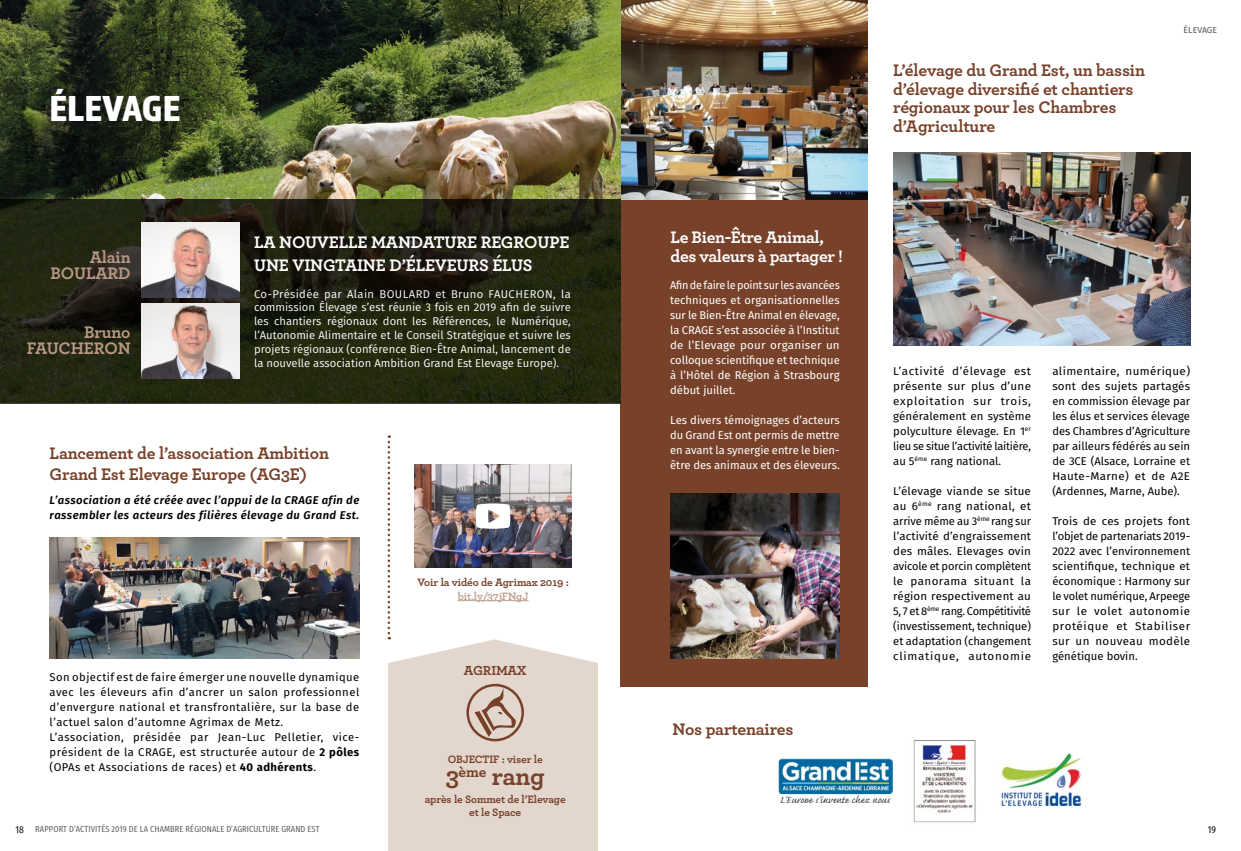
<style>
.page{position:relative;width:1241px;height:851px;background:#fff}
.page>*{position:absolute;margin:0;border:0;box-sizing:border-box;transform-origin:0 0}
.t1{font:37.5px "Almaq Refined";color:#fff}
.t2{font:700 26.25px "Archer";color:#78422a}
.t3{font:700 17.5px/18.8px "Archer";letter-spacing:-.01em;color:#78422a}
.t4{font:700 17.5px/18.8px "Archer";letter-spacing:-.02em;color:#fff}
.t5{font:700 17.5px/16.2px "Archer";letter-spacing:-.01em;color:#b89884;text-align:right}
.t6{font:700 13.75px "Archer";letter-spacing:-.015em;color:#78422a}
.t7{font:11.25px/15px "Fira Sans";letter-spacing:.04em;color:#000;text-align:justify}
.t8{font:11.25px/15px "Fira Sans";color:#fff;text-align:justify}
.t9{font:11.25px/13.8px "Fira Sans";color:#fff;text-align:justify}
.t10{font:italic 600 11.25px/15px "Fira Sans";letter-spacing:.04em;color:#000}
.t11{font:700 11.25px/13.5px "Archer";letter-spacing:-.01em;color:#78422a;text-align:center}
.t12{font:700 11.25px "Archer";letter-spacing:-.01em;color:#bfa28f}
.t13{font:10px "Fira Sans Condensed";color:#000}
.t14{font:8.75px "Fira Sans Condensed";letter-spacing:.01em;color:#58585a}
.t15{font:8.75px "Fira Sans";letter-spacing:.01em;color:#58585a}
.s1{font-weight:700}
.s2{font-size:10px;color:#000}
</style>
<div class="page">
<div style="left:620px;top:0;width:247px;height:686px;background:#78422a"></div>
<img style="left:893px;top:152px;width:296px;height:194px">
<img style="left:620px;top:0;width:247px;height:199px">
<img style="left:670px;top:493px;width:169px;height:165px">
<img style="left:913px;top:740px;width:63px;height:83px">
<img style="left:778px;top:758px;width:114px;height:44px">
<img style="left:1000px;top:753px;width:82px;height:52px">
<div style="left:388px;top:639px;width:210px;height:211px;background:#e3d6cd"></div>
<img style="left:0;top:0;width:620px;height:199px">
<svg style="left:0;top:199px;width:620px;height:204px;background:#222411"></svg>
<hr style="left:457px;top:600px;width:71px;height:1px;background:#bfa28f">
<img style="left:142px;top:223px;width:98px;height:74px">
<img style="left:142px;top:303px;width:98px;height:75px">
<img style="left:414px;top:465px;width:157px;height:102px">
<svg style="left:475px;top:503px;width:35px;height:26px"></svg>
<svg style="left:387px;top:435px;width:3px;height:204px"></svg>
<div style="left:466px;top:683px;width:58px;height:58px;border:2px solid #78422a;border-radius:50%"></div>
<svg style="left:474px;top:687px;width:42px;height:49px;background:#c4ab9e"></svg>
<img style="left:50px;top:537px;width:309px;height:121px">
<h1 class="t1" style="left:49px;top:86px;width:133px">ÉLEVAGE</h1>
<h3 class="t5" style="left:51px;top:248px;width:81px">Alain<br>BOULARD</h3>
<h3 class="t5" style="left:27px;top:323px;width:105px">Bruno<br>FAUCHERON</h3>
<h3 class="t4" style="left:254px;top:230px;width:317px;line-height:22.5px">LA NOUVELLE MANDATURE REGROUPE<br>UNE VINGTAINE D’ÉLEVEURS ÉLUS</h3>
<p class="t9" style="left:254px;top:286px;width:318px">Co-Présidée par Alain BOULARD et Bruno FAUCHERON, la commission Élevage s’est réunie 3 fois en 2019 afin de suivre les chantiers régionaux dont les Références, le Numérique, l’Autonomie Alimentaire et le Conseil Stratégique et suivre les projets régionaux (conférence Bien-Être Animal, lancement de la nouvelle association Ambition Grand Est Elevage Europe).</p>
<h3 class="t3" style="left:50px;top:441px;width:281px;line-height:21px">Lancement de l’association Ambition<br>Grand Est Elevage Europe (AG3E)</h3>
<p class="t10" style="left:50px;top:492px;width:311px">L’association a été créée avec l’appui de la CRAGE afin de rassembler les acteurs des filières élevage du Grand Est.</p>
<p class="t7" style="left:50px;top:669px;width:311px;text-align:left">Son objectif est de faire émerger une nouvelle dynamique avec les éleveurs afin d’ancrer un salon professionnel d’envergure national et transfrontalière, sur la base de l’actuel salon d’automne Agrimax de Metz.<br>L’association, présidée par Jean-Luc Pelletier, vice&shy;président de la CRAGE, est structurée autour de <span class="s1">2 pôles </span>(OPAs et Associations de races) et <span class="s1">40 adhérents</span>.</p>
<p class="t11" style="left:417px;top:574px;width:153px">Voir la vidéo de Agrimax 2019 :</p>
<p class="t12" style="left:457px;top:586px;width:72px">bit.ly/37jFNgJ</p>
<p class="t6" style="left:464px;top:659px;width:64px">AGRIMAX</p>
<p class="t11" style="left:447px;top:751px;width:96px">OBJECTIF : viser le</p>
<h2 class="t2" style="left:445px;top:755px;width:101px">3<sup>ème</sup> rang</h2>
<p class="t11" style="left:424px;top:791px;width:142px">après le Sommet de l’Elevage et le Space</p>
<h3 class="t4" style="left:670px;top:227px;width:174px">Le Bien-Être Animal, des valeurs à partager !</h3>
<p class="t8" style="left:670px;top:277px;width:171px">Afin de faire le point sur les avancées techniques et organisationnelles sur le Bien-Être Animal en élevage, la CRAGE s’est associée à l’Institut de l’Elevage pour organiser un colloque scientifique et technique à l’Hôtel de Région à Strasbourg début juillet.</p>
<p class="t8" style="left:670px;top:412px;width:171px">Les divers témoignages d’acteurs du Grand Est ont permis de mettre en avant la synergie entre le bien&shy;être des animaux et des éleveurs.</p>
<h3 class="t3" style="left:672px;top:718px;width:123px">Nos partenaires</h3>
<h3 class="t3" style="left:893px;top:59px;width:253px">L’élevage du Grand Est, un bassin d’élevage diversifié et chantiers régionaux pour les Chambres d’Agriculture</h3>
<p class="t15" style="left:1183px;top:23px;width:35px">ÉLEVAGE</p>
<p class="t7" style="left:893px;top:363px;width:139px">L’activité d’élevage est présente sur plus d’une exploitation sur trois, généralement en système polyculture élevage. En 1<sup>er </sup>lieu se situe l’activité laitière, au 5<sup>ème</sup> rang national.</p>
<p class="t7" style="left:893px;top:483px;width:139px">L’élevage viande se situe au 6<sup>ème</sup> rang national, et arrive même au 3<sup>ème</sup> rang sur l’activité d’engraissement des mâles. Elevages ovin avicole et porcin complètent le panorama situant la région respectivement au 5, 7 et 8<sup>ème</sup> rang. Compétitivité (investissement, technique) et adaptation (changement climatique, autonomie</p>
<p class="t7" style="left:1052px;top:363px;width:139px">alimentaire, numérique) sont des sujets partagés en commission élevage par les élus et services élevage des Chambres d’Agriculture par ailleurs fédérés au sein de 3CE (Alsace, Lorraine et Haute-Marne) et de A2E (Ardennes, Marne, Aube).</p>
<p class="t7" style="left:1052px;top:513px;width:139px">Trois de ces projets font l’objet de partenariats 2019- 2022 avec l’environnement scientifique, technique et économique : Harmony sur le volet numérique, Arpeege sur le volet autonomie protéique et Stabiliser sur un nouveau modèle génétique bovin.</p>
<p class="t14" style="left:15px;top:821px;width:306px"><span class="s2">18</span> RAPPORT D’ACTIVITÉS 2019 DE LA CHAMBRE RÉGIONALE D’AGRICULTURE GRAND EST</p>
<p class="t13" style="left:1207px;top:819px;width:10px">19</p>
</div>
